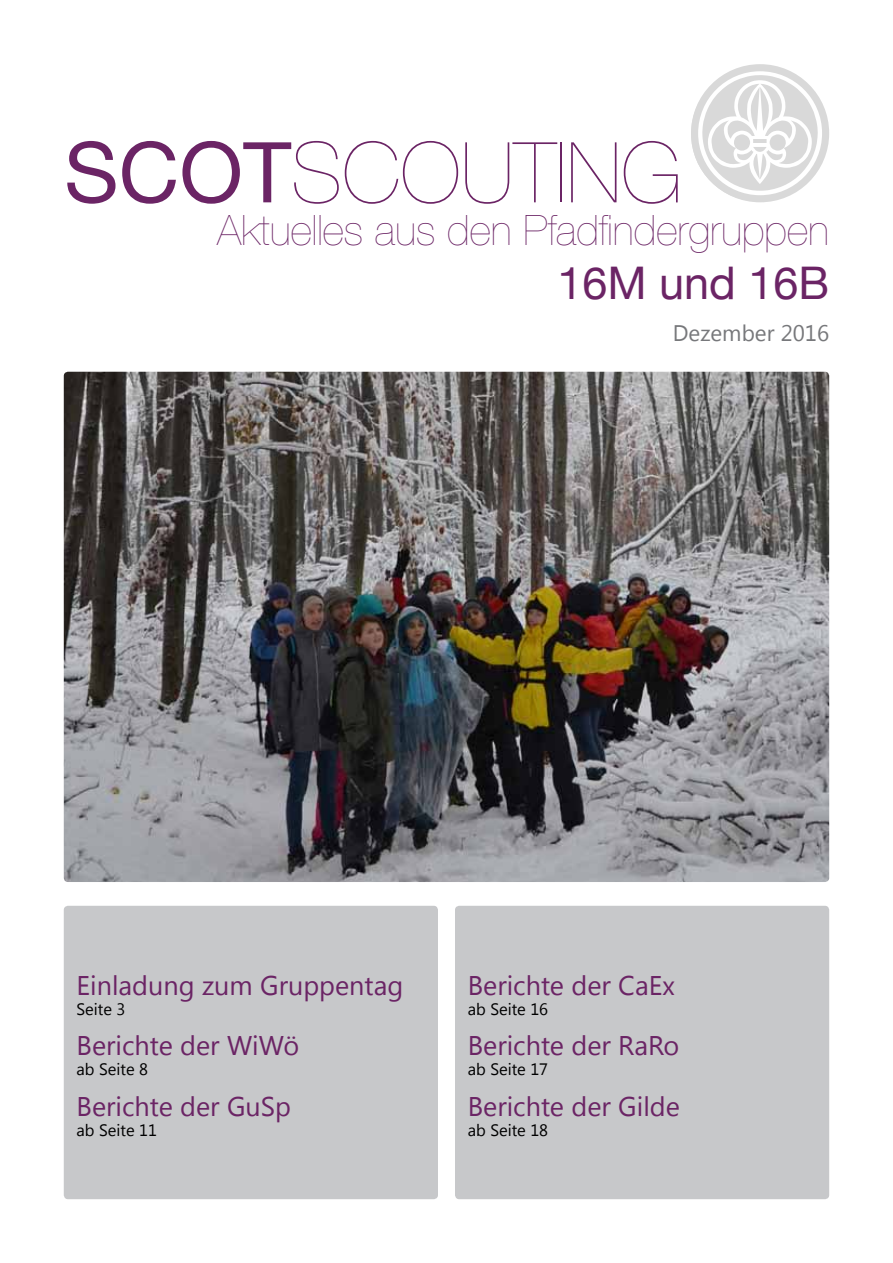
<style>
.page{position:relative;width:893px;height:1263px;background:#fff}
.page>*{position:absolute;margin:0;border:0;box-sizing:border-box;transform-origin:0 0}
.t1{font:200 84px "Helvetica Neue LT Std";color:#6b2465}
.t2{font:45px "Helvetica Neue";color:#6b2465}
.t3{font:200 42px "Helvetica Neue LT Std";color:#6b2465}
.t4{font:27px "Segoe UI";color:#6b2465}
.t5{font:22.5px "Segoe UI";color:#77787b}
.t6{font:16.5px "Segoe UI";color:#000}
.s1{font-family:"Helvetica Neue";font-weight:400}
</style>
<div class="page">
<svg style="left:691px;top:64px;width:138px;height:138px"></svg>
<div style="left:64px;top:906px;width:374px;height:293px;background:#c7c8ca;border-radius:4px"></div>
<div style="left:455px;top:906px;width:374px;height:293px;background:#c7c8ca;border-radius:4px"></div>
<img style="left:64px;top:372px;width:765px;height:510px">
<h1 class="t1" style="left:64px;top:124px;width:619px"><span class="s1">SCOT</span>SCOUTING</h1>
<h3 class="t3" style="left:217px;top:206px;width:614px">Aktuelles aus den Pfadfindergruppen</h3>
<h2 class="t2" style="left:557px;top:256px;width:273px">16M und 16B</h2>
<p class="t5" style="left:673px;top:318px;width:158px">Dezember 2016</p>
<p class="t4" style="left:77px;top:966px;width:328px">Einladung zum Gruppentag</p>
<p class="t6" style="left:77px;top:997px;width:50px">Seite 3</p>
<p class="t4" style="left:77px;top:1027px;width:224px">Berichte der WiWö</p>
<p class="t6" style="left:77px;top:1058px;width:73px">ab Seite 8</p>
<p class="t4" style="left:77px;top:1088px;width:216px">Berichte der GuSp</p>
<p class="t6" style="left:77px;top:1119px;width:82px">ab Seite 11</p>
<p class="t4" style="left:468px;top:966px;width:209px">Berichte der CaEx</p>
<p class="t6" style="left:468px;top:997px;width:82px">ab Seite 16</p>
<p class="t4" style="left:468px;top:1027px;width:213px">Berichte der RaRo</p>
<p class="t6" style="left:468px;top:1058px;width:82px">ab Seite 17</p>
<p class="t4" style="left:468px;top:1088px;width:214px">Berichte der Gilde</p>
<p class="t6" style="left:468px;top:1119px;width:82px">ab Seite 18</p>
</div>
